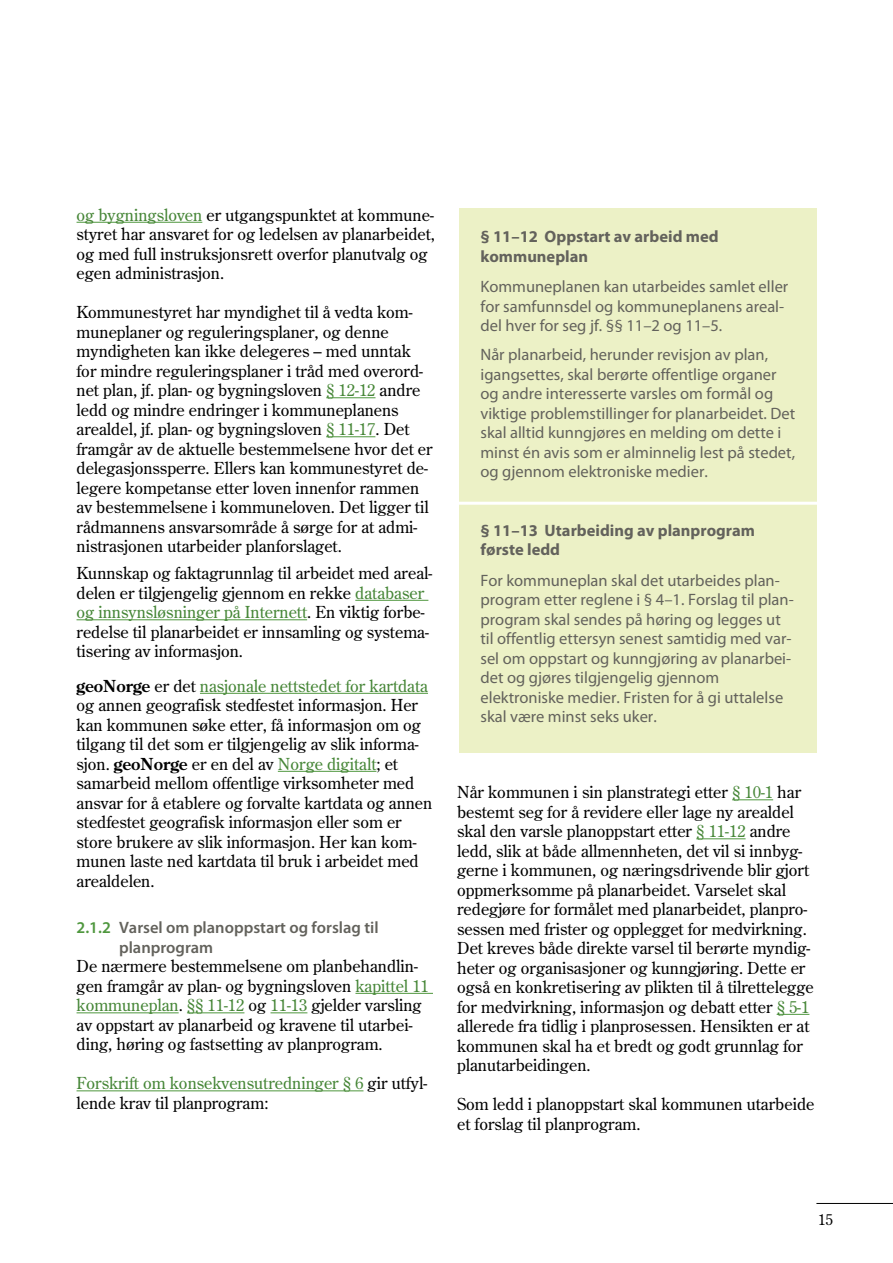
<style>
.page{position:relative;width:893px;height:1263px;background:#fff}
.page>*{position:absolute;margin:0;border:0;box-sizing:border-box;transform-origin:0 0}
.t1{font:16.5px/19.5px "Century Old Style";color:#000}
.t2{font:16.5px/19.5px "Myriad Pro";color:#63625c}
.t3{font:700 16.5px/19.5px "Myriad Pro";color:#63625c}
.t4{font:16.5px/19.5px "Century Old Style";color:#468637}
.t5{font:600 16.5px/19.5px "Myriad Pro";color:#63625c}
.t6{font:15px "Century Old Style";color:#000}
.s1{color:#468637}
.s2{font-weight:700}
.s3{color:#4f973e}
.s4{color:#000}
</style>
<div class="page">
<hr style="left:816px;top:1203px;width:77px;height:1px;background:#000">
<hr style="left:77px;top:222px;width:125px;height:1px;background:#4f973e">
<hr style="left:326px;top:397px;width:49px;height:1px;background:#4f973e">
<hr style="left:326px;top:436px;width:49px;height:1px;background:#4f973e">
<hr style="left:355px;top:600px;width:73px;height:1px;background:#4f973e">
<hr style="left:77px;top:619px;width:230px;height:1px;background:#4f973e">
<hr style="left:200px;top:693px;width:228px;height:1px;background:#4f973e">
<hr style="left:278px;top:771px;width:98px;height:1px;background:#4f973e">
<hr style="left:355px;top:993px;width:78px;height:1px;background:#4f973e">
<hr style="left:77px;top:1012px;width:102px;height:1px;background:#4f973e">
<hr style="left:187px;top:1012px;width:57px;height:1px;background:#4f973e">
<hr style="left:271px;top:1012px;width:36px;height:1px;background:#4f973e">
<hr style="left:77px;top:1090px;width:286px;height:1px;background:#4f973e">
<hr style="left:732px;top:799px;width:41px;height:1px;background:#4f973e">
<hr style="left:696px;top:838px;width:50px;height:1px;background:#4f973e">
<hr style="left:777px;top:1014px;width:32px;height:1px;background:#4f973e">
<div style="left:459px;top:208px;width:357px;height:545px;background:#ecf1c6"></div>
<hr style="left:453px;top:502px;width:376px;height:3px;background:#fff">
<p class="t1" style="left:77px;top:204px;width:360px"><span class="s1">og bygningsloven</span> er utgangspunktet at kommune&shy;styret har ansvaret for og ledelsen av planarbeidet, og med full instruksjonsrett overfor planutvalg og egen administrasjon.</p>
<p class="t1" style="left:77px;top:302px;width:358px">Kommunestyret har myndighet til å vedta kom&shy;muneplaner og reguleringsplaner, og denne myndigheten kan ikke delegeres – med unntak for mindre reguleringsplaner i tråd med overord&shy;net plan, jf. plan- og bygningsloven <span class="s1">§ 12-12</span> andre ledd og mindre endringer i kommuneplanens arealdel, jf. plan- og bygningsloven <span class="s1">§ 11-17</span>. Det framgår av de aktuelle bestemmelsene hvor det er delegasjonssperre. Ellers kan kommunestyret de&shy;legere kompetanse etter loven innenfor rammen av bestemmelsene i kommuneloven. Det ligger til rådmannens ansvarsområde å sørge for at admi&shy;nistrasjonen utarbeider planforslaget.</p>
<p class="t1" style="left:77px;top:563px;width:357px">Kunnskap og faktagrunnlag til arbeidet med areal&shy;delen er tilgjengelig gjennom en rekke <span class="s1">databaser og innsynsløsninger på Internett</span>. En viktig forbe&shy;redelse til planarbeidet er innsamling og systema&shy;tisering av informasjon.</p>
<p class="t1" style="left:77px;top:676px;width:357px"><span class="s2">geoNorge</span> er det <span class="s1">nasjonale nettstedet for kartdata </span>og annen geografisk stedfestet informasjon. Her kan kommunen søke etter, få informasjon om og tilgang til det som er tilgjengelig av slik informa&shy;sjon. <span class="s2">geoNorge</span> er en del av <span class="s1">Norge digitalt</span>; et samarbeid mellom offentlige virksomheter med ansvar for å etablere og forvalte kartdata og annen stedfestet geografisk informasjon eller som er store brukere av slik informasjon. Her kan kom&shy;munen laste ned kartdata til bruk i arbeidet med arealdelen.</p>
<p class="t5" style="left:119px;top:918px;width:261px;text-indent:-43px"><span class="s3">2.1.2</span> Varsel om planoppstart og forslag til planprogram</p>
<p class="t1" style="left:77px;top:956px;width:354px">De nærmere bestemmelsene om planbehandlin&shy;gen framgår av plan- og bygningsloven <span class="s1">kapittel 11 kommuneplan</span>. <span class="s1">§§ 11-12</span> og <span class="s1">11-13</span> gjelder varsling av oppstart av planarbeid og kravene til utarbei&shy;ding, høring og fastsetting av planprogram.</p>
<p class="t4" style="left:77px;top:1073px;width:352px">Forskrift om konsekvensutredninger § 6 <span class="s4">gir utfyl&shy;lende krav til planprogram:</span></p>
<p class="t3" style="left:480px;top:226px;width:240px">§ 11–12 Oppstart av arbeid med kommuneplan</p>
<p class="t2" style="left:480px;top:277px;width:309px">Kommuneplanen kan utarbeides samlet eller for samfunnsdel og kommuneplanens areal&shy;del hver for seg jf. §§ 11–2 og 11–5.</p>
<p class="t2" style="left:480px;top:345px;width:316px">Når planarbeid, herunder revisjon av plan, igangsettes, skal berørte offentlige organer og andre interesserte varsles om formål og viktige problemstillinger for planarbeidet. Det skal alltid kunngjøres en melding om dette i minst én avis som er alminnelig lest på stedet, og gjennom elektroniske medier.</p>
<p class="t3" style="left:480px;top:520px;width:276px">§ 11–13 Utarbeiding av planprogram første ledd</p>
<p class="t2" style="left:480px;top:570px;width:315px">For kommuneplan skal det utarbeides plan&shy;program etter reglene i § 4–1. Forslag til plan&shy;program skal sendes på høring og legges ut til offentlig ettersyn senest samtidig med var&shy;sel om oppstart og kunngjøring av planarbei&shy;det og gjøres tilgjengelig gjennom elektroniske medier. Fristen for å gi uttalelse skal være minst seks uker.</p>
<p class="t1" style="left:457px;top:782px;width:358px">Når kommunen i sin planstrategi etter <span class="s1">§ 10-1</span> har bestemt seg for å revidere eller lage ny arealdel skal den varsle planoppstart etter <span class="s1">§ 11-12</span> andre ledd, slik at både allmennheten, det vil si innbyg&shy;gerne i kommunen, og næringsdrivende blir gjort oppmerksomme på planarbeidet. Varselet skal redegjøre for formålet med planarbeidet, planpro&shy;sessen med frister og opplegget for medvirkning.<br>Det kreves både direkte varsel til berørte myndig&shy;heter og organisasjoner og kunngjøring. Dette er også en konkretisering av plikten til å tilrettelegge for medvirkning, informasjon og debatt etter <span class="s1">§ 5-1 </span>allerede fra tidlig i planprosessen. Hensikten er at kommunen skal ha et bredt og godt grunnlag for planutarbeidingen.</p>
<p class="t1" style="left:457px;top:1094px;width:359px">Som ledd i planoppstart skal kommunen utarbeide et forslag til planprogram.</p>
<p class="t6" style="left:818px;top:1209px;width:16px">15</p>
</div>
